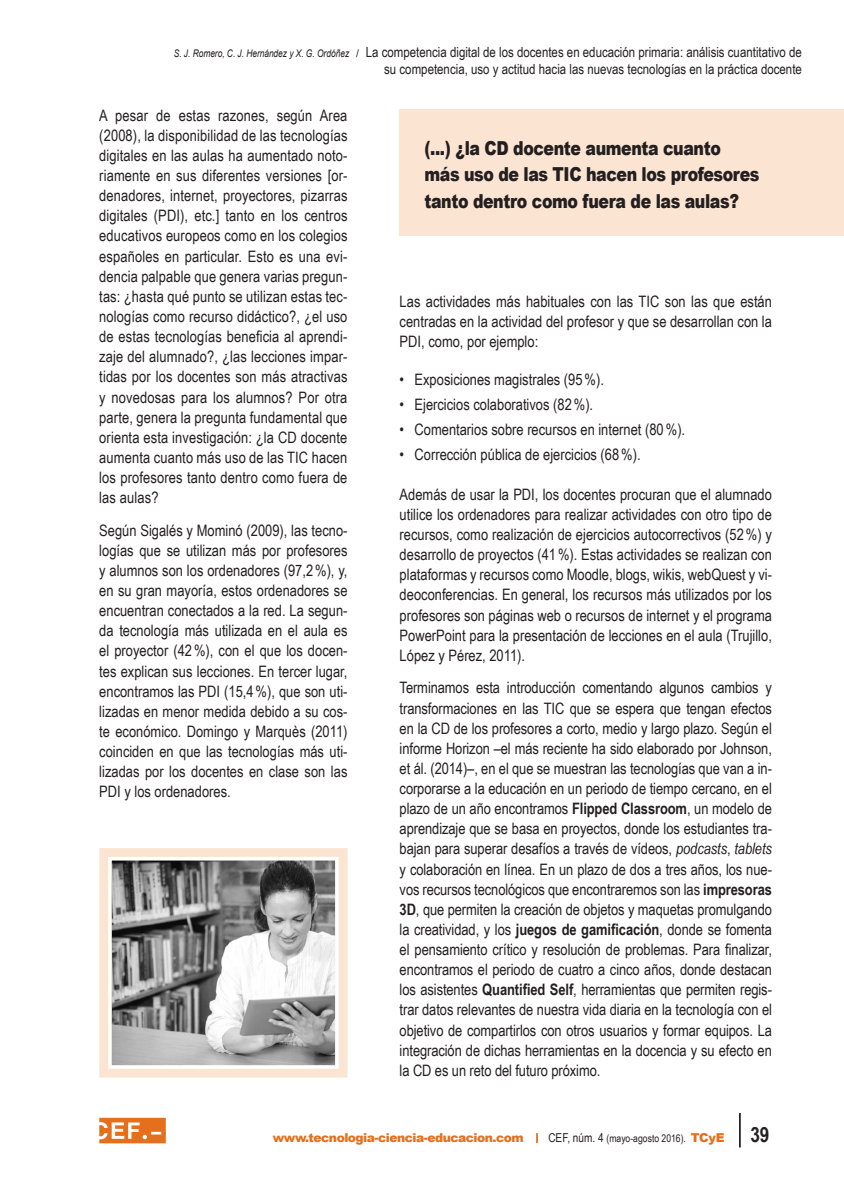
<style>
.page{position:relative;width:844px;height:1191px;background:#fff}
.page>*{position:absolute;margin:0;border:0;box-sizing:border-box;transform-origin:0 0}
.t1{font:900 19.25px/26.2px "Arial";letter-spacing:-.025em;color:#231f20;scale:.82 1}
.texto_general{font:15.75px/20.1px "Arial Narrow";color:#231f20;text-align:justify}
.sangria__bolo{font:15.75px "Arial Narrow";color:#231f20}
.t2{font:14px/16.6px "Arial Narrow";color:#231f20;text-align:right}
.t3{font:900 12.25px "Arial";letter-spacing:-.04em;color:#e4701e}
.t4{font:10.5px "Arial Narrow";color:#231f20}
.s1{font-family:"Arial";font-style:italic;font-size:10.5px}
.s2{font-family:"Arial";font-size:10.5px}
.s3{font-weight:700}
.s4{font-style:italic}
.s5{font-size:12.25px}
.s6{font-family:"Arial";font-weight:900;font-size:12.25px;color:#e4701e}
.s7{font-weight:700;font-size:21px}
</style>
<div class="page">
<hr style="left:738px;top:1113px;width:2px;height:34px;background:#231f20">
<svg style="left:99px;top:1117px;width:67px;height:26px;background:#e99050"></svg>
<img style="left:112px;top:861px;width:222px;height:203px">
<div style="left:99px;top:848px;width:248px;height:229px;border:12px solid #fbe5d2"></div>
<div style="left:108px;top:857px;width:230px;height:211px;border:3px solid #fff"></div>
<div style="left:399px;top:109px;width:444px;height:127px;background:#fbe5d2"></div>
<p class="t2" style="left:174px;top:44px;width:629px"><span class="s1">S. J. Romero, C. J. Hernández y X. G. Ordóñez</span> <span class="s2">/</span> La competencia digital de los docentes en educación primaria: análisis cuantitativo de su competencia, uso y actitud hacia las nuevas tecnologías en la práctica docente</p>
<p class="texto_general" style="left:99px;top:104px;width:250px">A pesar de estas razones, según Area (2008), la disponibilidad de las tecnologías digitales en las aulas ha aumentado noto&shy;riamente en sus diferentes versiones [or&shy;denadores, internet, proyectores, pizarras digitales (PDI), etc.] tanto en los centros educativos europeos como en los colegios españoles en particular. Esto es una evi&shy;dencia palpable que genera varias pregun&shy;tas: ¿hasta qué punto se utilizan estas tec&shy;nologías como recurso didáctico?, ¿el uso de estas tecnologías beneficia al aprendi&shy;zaje del alumnado?, ¿las lecciones impar&shy;tidas por los docentes son más atractivas y novedosas para los alumnos? Por otra parte, genera la pregunta fundamental que orienta esta investigación: ¿la CD docente aumenta cuanto más uso de las TIC hacen los profesores tanto dentro como fuera de las aulas?</p>
<p class="texto_general" style="left:99px;top:519px;width:250px">Según Sigalés y Mominó (2009), las tecno&shy;logías que se utilizan más por profesores y alumnos son los ordenadores (97,2%), y, en su gran mayoría, estos ordenadores se encuentran conectados a la red. La segun&shy;da tecnología más utilizada en el aula es el proyector (42%), con el que los docen&shy;tes explican sus lecciones. En tercer lugar, encontramos las PDI (15,4%), que son uti&shy;lizadas en menor medida debido a su cos&shy;te económico. Domingo y Marquès (2011) coinciden en que las tecnologías más uti&shy;lizadas por los docentes en clase son las PDI y los ordenadores.</p>
<p class="t1" style="left:424px;top:135px;width:410px">(...) ¿la CD docente aumenta cuanto más uso de las TIC hacen los profesores tanto dentro como fuera de las aulas?</p>
<p class="texto_general" style="left:399px;top:290px;width:374px">Las actividades más habituales con las TIC son las que están centradas en la actividad del profesor y que se desarrollan con la PDI, como, por ejemplo:</p>
<p class="sangria__bolo" style="left:399px;top:367px;width:206px">• Exposiciones magistrales (95%).</p>
<p class="sangria__bolo" style="left:399px;top:392px;width:195px">• Ejercicios colaborativos (82%).</p>
<p class="sangria__bolo" style="left:399px;top:417px;width:287px">• Comentarios sobre recursos en internet (80%).</p>
<p class="sangria__bolo" style="left:399px;top:443px;width:242px">• Corrección pública de ejercicios (68%).</p>
<p class="texto_general" style="left:399px;top:483px;width:374px">Además de usar la PDI, los docentes procuran que el alumnado utilice los ordenadores para realizar actividades con otro tipo de recursos, como realización de ejercicios autocorrectivos (52%) y desarrollo de proyectos (41%). Estas actividades se realizan con plataformas y recursos como Moodle, blogs, wikis, webQuest y vi&shy;deoconferencias. En general, los recursos más utilizados por los profesores son páginas web o recursos de internet y el programa PowerPoint para la presentación de lecciones en el aula (Trujillo, López y Pérez, 2011).</p>
<p class="texto_general" style="left:399px;top:677px;width:374px">Terminamos esta introducción comentando algunos cambios y transformaciones en las TIC que se espera que tengan efectos en la CD de los profesores a corto, medio y largo plazo. Según el informe Horizon –el más reciente ha sido elaborado por Johnson, et ál. (2014)–, en el que se muestran las tecnologías que van a in&shy;corporarse a la educación en un periodo de tiempo cercano, en el plazo de un año encontramos <span class="s3">Flipped Classroom</span>, un modelo de aprendizaje que se basa en proyectos, donde los estudiantes tra&shy;bajan para superar desafíos a través de vídeos, <span class="s4">podcasts</span>, <span class="s4">tablets </span>y colaboración en línea. En un plazo de dos a tres años, los nue&shy;vos recursos tecnológicos que encontraremos son las <span class="s3">impresoras 3D</span>, que permiten la creación de objetos y maquetas promulgando la creatividad, y los <span class="s3">juegos de gamificación</span>, donde se fomenta el pensamiento crítico y resolución de problemas. Para finalizar, encontramos el periodo de cuatro a cinco años, donde destacan los asistentes <span class="s3">Quantified Self</span>, herramientas que permiten regis&shy;trar datos relevantes de nuestra vida diaria en la tecnología con el objetivo de compartirlos con otros usuarios y formar equipos. La integración de dichas herramientas en la docencia y su efecto en la CD es un reto del futuro próximo.</p>
<p class="t3" style="left:273px;top:1129px;width:252px">www.tecnologia-ciencia-educacion.com</p>
<p class="t4" style="left:548px;top:1130px;width:222px"><span class="s5">CEF, núm. 4</span> (mayo-agosto 2016). <span class="s6">TCyE</span> <span class="s7">39</span></p>
</div>
